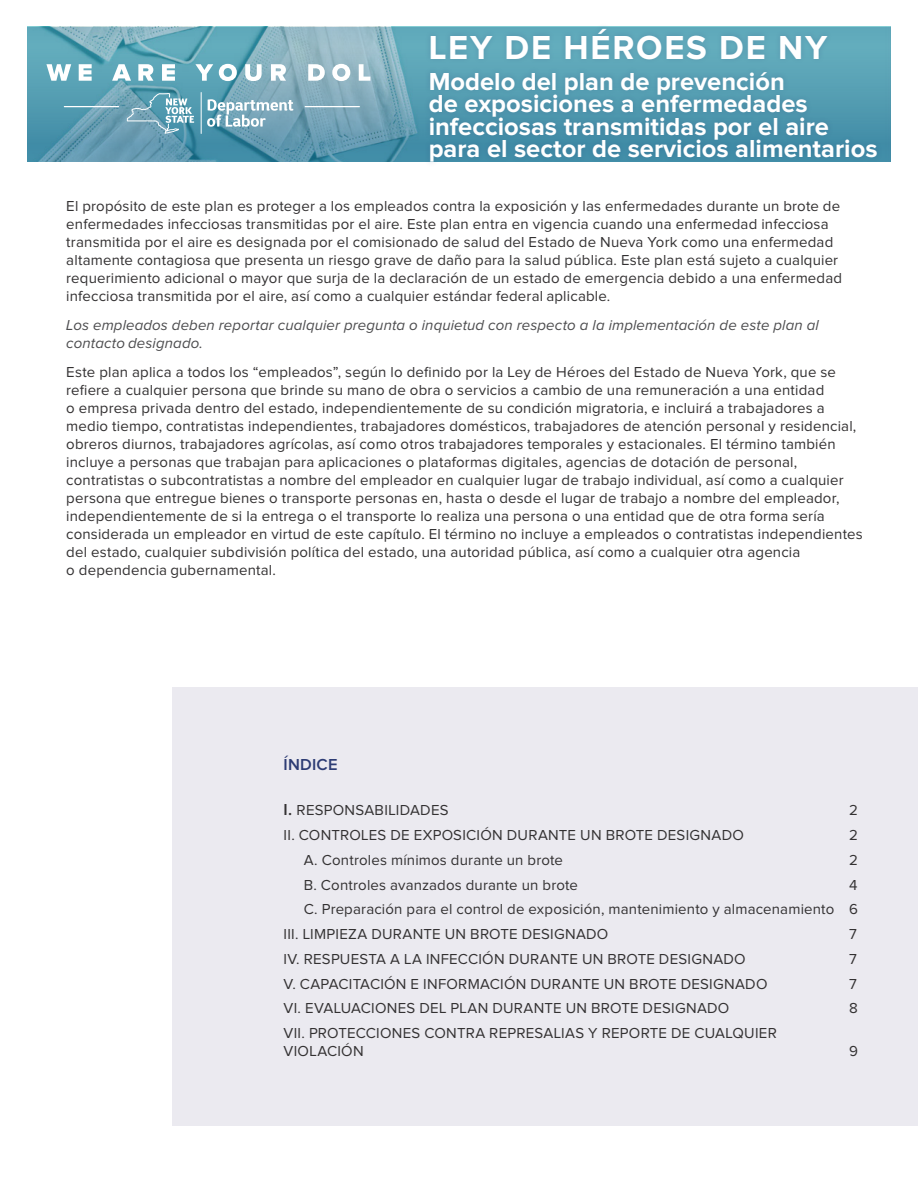
<style>
.page{position:relative;width:918px;height:1188px;background:#fff}
.page>*{position:absolute;margin:0;border:0;box-sizing:border-box;transform-origin:0 0}
.Fact_Sheet_Headline{font:700 34.5px "Proxima Nova";letter-spacing:.05em;color:#fff}
.Fact_Sheet_Headline-2{font:700 25.5px/22.5px "Proxima Nova";color:#fff}
.TOC_title{font:600 16.5px "Proxima Nova";letter-spacing:.015em;color:#2d3c74}
.Body_Copy{font:15px/18px "Proxima Nova";letter-spacing:.01em;color:#333132}
.Body_Copy-2{font:italic 15px/18px "Proxima Nova";letter-spacing:.01em;color:#4c4c4e}
.s1{font-weight:600;font-size:16.5px}
</style>
<div class="page">
<svg style="left:27px;top:27px;width:864px;height:19px;background:#78b0bf"></svg>
<svg style="left:27px;top:46px;width:864px;height:116px;background:#649fb3"></svg>
<div style="left:424px;top:23px;width:459px;height:145px;background:#23356f;opacity:.2"></div>
<div style="left:172px;top:688px;width:746px;height:438px;background:#ebeaf0"></div>
<hr style="left:305px;top:106px;width:55px;height:1px;background:#fff">
<hr style="left:64px;top:106px;width:55px;height:1px;background:#fff">
<svg style="left:46px;top:64px;width:25px;height:17px"></svg>
<svg style="left:79px;top:64px;width:13px;height:17px"></svg>
<svg style="left:112px;top:64px;width:19px;height:17px"></svg>
<svg style="left:138px;top:64px;width:15px;height:17px"></svg>
<svg style="left:162px;top:64px;width:13px;height:17px"></svg>
<svg style="left:195px;top:64px;width:18px;height:17px"></svg>
<svg style="left:219px;top:64px;width:18px;height:17px"></svg>
<svg style="left:245px;top:64px;width:17px;height:17px"></svg>
<svg style="left:271px;top:64px;width:15px;height:17px"></svg>
<svg style="left:308px;top:64px;width:17px;height:17px"></svg>
<svg style="left:332px;top:64px;width:18px;height:17px"></svg>
<svg style="left:359px;top:64px;width:11px;height:17px"></svg>
<svg style="left:207px;top:99px;width:87px;height:28px"></svg>
<hr style="left:201px;top:92px;width:1px;height:42px;background:#fff">
<svg style="left:127px;top:93px;width:67px;height:41px;background:#77abbc"></svg>
<p class="Fact_Sheet_Headline" style="left:429px;top:31px;width:400px">LEY DE HÉROES DE NY</p>
<p class="Fact_Sheet_Headline-2" style="left:429px;top:71px;width:450px">Modelo del plan de prevención<br>de exposiciones a enfermedades infecciosas transmitidas por el aire para el sector de servicios alimentarios</p>
<p class="Body_Copy" style="left:66px;top:198px;width:777px">El propósito de este plan es proteger a los empleados contra la exposición y las enfermedades durante un brote de enfermedades infecciosas transmitidas por el aire. Este plan entra en vigencia cuando una enfermedad infecciosa transmitida por el aire es designada por el comisionado de salud del Estado de Nueva York como una enfermedad altamente contagiosa que presenta un riesgo grave de daño para la salud pública. Este plan está sujeto a cualquier requerimiento adicional o mayor que surja de la declaración de un estado de emergencia debido a una enfermedad infecciosa transmitida por el aire, así como a cualquier estándar federal aplicable.</p>
<p class="Body_Copy-2" style="left:66px;top:317px;width:754px">Los empleados deben reportar cualquier pregunta o inquietud con respecto a la implementación de este plan al contacto designado.</p>
<p class="Body_Copy" style="left:66px;top:363px;width:798px">Este plan aplica a todos los “empleados”, según lo definido por la Ley de Héroes del Estado de Nueva York, que se refiere a cualquier persona que brinde su mano de obra o servicios a cambio de una remuneración a una entidad<br>o empresa privada dentro del estado, independientemente de su condición migratoria, e incluirá a trabajadores a medio tiempo, contratistas independientes, trabajadores domésticos, trabajadores de atención personal y residencial, obreros diurnos, trabajadores agrícolas, así como otros trabajadores temporales y estacionales. El término también incluye a personas que trabajan para aplicaciones o plataformas digitales, agencias de dotación de personal, contratistas o subcontratistas a nombre del empleador en cualquier lugar de trabajo individual, así como a cualquier persona que entregue bienes o transporte personas en, hasta o desde el lugar de trabajo a nombre del empleador, independientemente de si la entrega o el transporte lo realiza una persona o una entidad que de otra forma sería considerada un empleador en virtud de este capítulo. El término no incluye a empleados o contratistas independientes del estado, cualquier subdivisión política del estado, una autoridad pública, así como a cualquier otra agencia<br>o dependencia gubernamental.</p>
<p class="TOC_title" style="left:284px;top:757px;width:56px">ÍNDICE</p>
<p class="Body_Copy" style="left:284px;top:802px;width:167px"><span class="s1">I.</span> RESPONSABILIDADES</p>
<p class="Body_Copy" style="left:849px;top:802px;width:10px">2</p>
<p class="Body_Copy" style="left:284px;top:827px;width:462px">II. CONTROLES DE EXPOSICIÓN DURANTE UN BROTE DESIGNADO</p>
<p class="Body_Copy" style="left:849px;top:827px;width:10px">2</p>
<p class="Body_Copy" style="left:304px;top:852px;width:261px">A. Controles mínimos durante un brote</p>
<p class="Body_Copy" style="left:849px;top:852px;width:10px">2</p>
<p class="Body_Copy" style="left:304px;top:876px;width:276px">B. Controles avanzados durante un brote</p>
<p class="Body_Copy" style="left:849px;top:876px;width:10px">4</p>
<p class="Body_Copy" style="left:304px;top:901px;width:556px">C. Preparación para el control de exposición, mantenimiento y almacenamiento 6</p>
<p class="Body_Copy" style="left:284px;top:926px;width:326px">III. LIMPIEZA DURANTE UN BROTE DESIGNADO</p>
<p class="Body_Copy" style="left:849px;top:926px;width:9px">7</p>
<p class="Body_Copy" style="left:284px;top:951px;width:464px">IV. RESPUESTA A LA INFECCIÓN DURANTE UN BROTE DESIGNADO</p>
<p class="Body_Copy" style="left:849px;top:951px;width:9px">7</p>
<p class="Body_Copy" style="left:284px;top:975px;width:485px">V. CAPACITACIÓN E INFORMACIÓN DURANTE UN BROTE DESIGNADO</p>
<p class="Body_Copy" style="left:849px;top:975px;width:9px">7</p>
<p class="Body_Copy" style="left:284px;top:1000px;width:447px">VI. EVALUACIONES DEL PLAN DURANTE UN BROTE DESIGNADO</p>
<p class="Body_Copy" style="left:849px;top:1000px;width:10px">8</p>
<p class="Body_Copy" style="left:284px;top:1025px;width:495px">VII. PROTECCIONES CONTRA REPRESALIAS Y REPORTE DE CUALQUIER<br>VIOLACIÓN</p>
<p class="Body_Copy" style="left:849px;top:1043px;width:10px">9</p>
</div>
